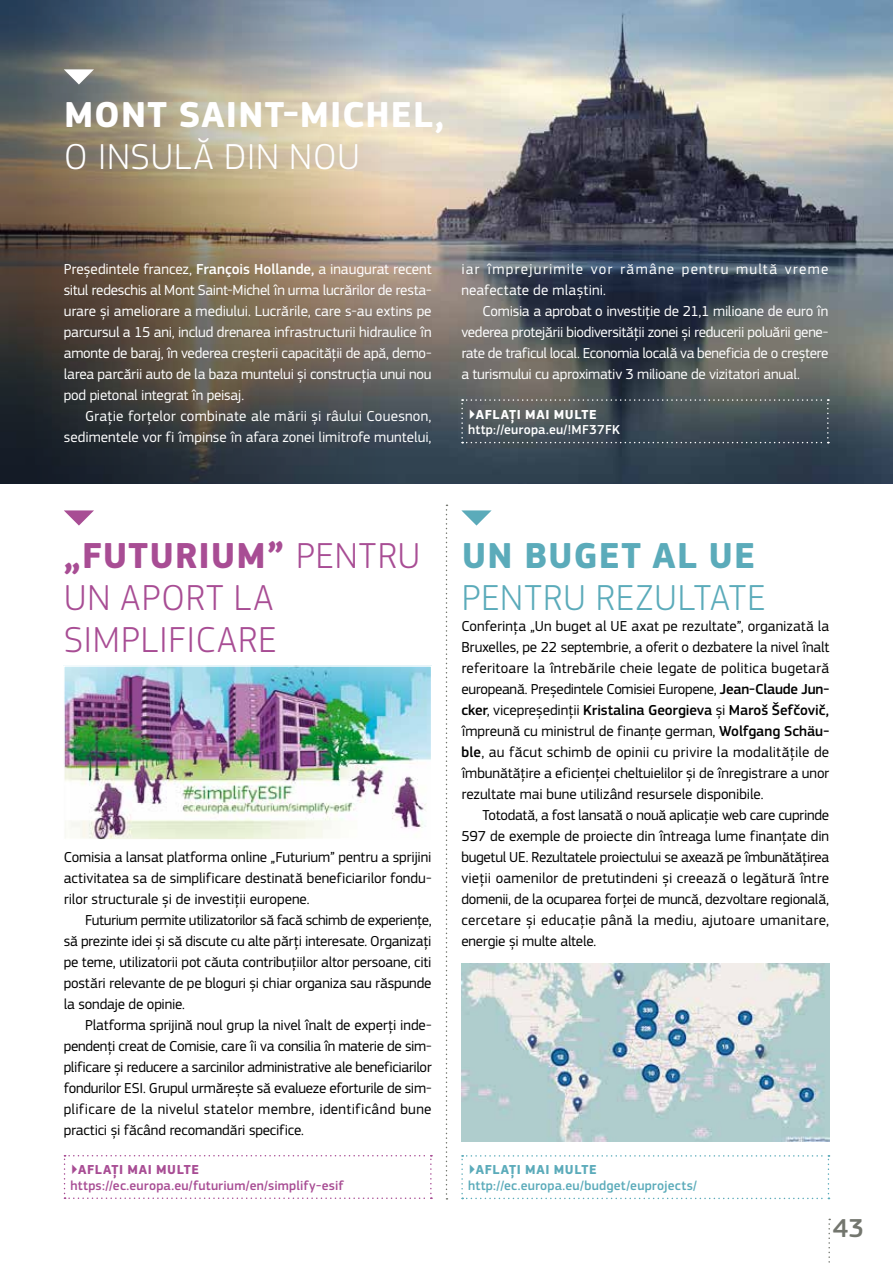
<style>
.page{position:relative;width:893px;height:1263px;background:#fff}
.page>*{position:absolute;margin:0;border:0;box-sizing:border-box;transform-origin:0 0}
.t1{font:300 37.5px/42px "EC Square Sans Pro";letter-spacing:.03em;color:#a84d94}
.t2{font:700 37.5px "EC Square Sans Pro";letter-spacing:.025em;color:#fff}
.t3{font:300 37.5px "EC Square Sans Pro";letter-spacing:.03em;color:#5babba}
.t4{font:300 37.5px "EC Square Sans Pro";letter-spacing:.02em;color:#fff}
.t5{font:700 37.5px "EC Square Sans Pro";letter-spacing:.03em;color:#5babba}
.t6{font:500 27px "EC Square Sans Pro";color:#73766e}
.t7{font:15px/21px "EC Square Sans Pro";letter-spacing:-.005em;color:#000;text-align:justify}
.t8{font:15px/21px "EC Square Sans Pro";color:#fff;text-align:justify}
.t9{font:15px/21px "EC Square Sans Pro";letter-spacing:.075em;color:#fff}
.t10{font:500 13.5px "EC Square Sans Pro";letter-spacing:.015em;color:#a84d94}
.t11{font:500 13.5px "EC Square Sans Pro";letter-spacing:.015em;color:#5babba}
.t12{font:500 13.5px "EC Square Sans Pro";letter-spacing:.015em;color:#fff}
.t13{font:700 13.5px "EC Square Sans Pro";letter-spacing:.05em;color:#a84d94}
.t14{font:700 13.5px "EC Square Sans Pro";letter-spacing:.05em;color:#5babba}
.t15{font:700 13.5px "EC Square Sans Pro";letter-spacing:.05em;color:#fff}
.s1{font-weight:500}
.s2{font-weight:700}
</style>
<div class="page">
<img style="left:66px;top:668px;width:363px;height:170px">
<div style="left:63px;top:665px;width:369px;height:176px;border:2px solid #fff"></div>
<img style="left:461px;top:963px;width:368px;height:178px">
<img style="left:0;top:0;width:893px;height:484px">
<svg style="left:64px;top:510px;width:30px;height:16px"></svg>
<svg style="left:64px;top:1155px;width:368px;height:44px"></svg>
<svg style="left:461px;top:510px;width:31px;height:16px"></svg>
<svg style="left:461px;top:1155px;width:368px;height:44px"></svg>
<svg style="left:446px;top:505px;width:1px;height:694px"></svg>
<svg style="left:64px;top:69px;width:30px;height:16px"></svg>
<svg style="left:461px;top:399px;width:368px;height:44px;background:#485359"></svg>
<svg style="left:828px;top:1219px;width:2px;height:44px"></svg>
<h1 class="t2" style="left:64px;top:92px;width:381px">MONT SAINT-MICHEL,</h1>
<h1 class="t4" style="left:64px;top:134px;width:297px">O INSULĂ DIN NOU</h1>
<p class="t8" style="left:64px;top:258px;width:369px">Președintele francez, <span class="s1">François Hollande,</span> a inaugurat recent situl redeschis al Mont Saint-Michel în urma lucrărilor de resta&shy;urare și ameliorare a mediului. Lucrările, care s-au extins pe parcursul a 15 ani, includ drenarea infrastructurii hidraulice în amonte de baraj, în vederea creșterii capacității de apă, demo&shy;larea parcării auto de la baza muntelui și construcția unui nou pod pietonal integrat în peisaj.</p>
<p class="t8" style="left:64px;top:405px;width:369px;text-align:right">Grație forțelor combinate ale mării și râului Couesnon, sedimentele vor fi împinse în afara zonei limitrofe muntelui,</p>
<p class="t9" style="left:461px;top:258px;width:369px">iar împrejurimile vor rămâne pentru multă vreme neafectate de mlaștini.</p>
<p class="t8" style="left:461px;top:300px;width:369px;text-indent:21px">Comisia a aprobat o investiție de 21,1 milioane de euro în vederea protejării biodiversității zonei și reducerii poluării gene&shy;rate de traficul local. Economia locală va beneficia de o creștere a turismului cu aproximativ 3 milioane de vizitatori anual.</p>
<p class="t15" style="left:468px;top:406px;width:130px">▶AFLAŢI MAI MULTE</p>
<p class="t12" style="left:468px;top:422px;width:153px">http://europa.eu/!MF37FK</p>
<h1 class="t1" style="left:64px;top:534px;width:357px"><span class="s2">„FUTURIUM”</span> PENTRU<br>UN APORT LA<br>SIMPLIFICARE</h1>
<p class="t7" style="left:64px;top:846px;width:369px">Comisia a lansat platforma online „Futurium” pentru a sprijini activitatea sa de simplificare destinată beneficiarilor fondu&shy;rilor structurale și de investiții europene.</p>
<p class="t7" style="left:64px;top:909px;width:369px;text-indent:21px">Futurium permite utilizatorilor să facă schimb de experiențe, să prezinte idei și să discute cu alte părți interesate. Organizați pe teme, utilizatorii pot căuta contribuțiilor altor persoane, citi postări relevante de pe bloguri și chiar organiza sau răspunde la sondaje de opinie.</p>
<p class="t7" style="left:64px;top:1014px;width:369px;text-indent:21px">Platforma sprijină noul grup la nivel înalt de experți inde&shy;pendenți creat de Comisie, care îi va consilia în materie de sim&shy;plificare și reducere a sarcinilor administrative ale beneficiarilor fondurilor ESI. Grupul urmărește să evalueze eforturile de sim&shy;plificare de la nivelul statelor membre, identificând bune practici și făcând recomandări specifice.</p>
<p class="t13" style="left:71px;top:1162px;width:130px">▶AFLAŢI MAI MULTE</p>
<p class="t10" style="left:71px;top:1177px;width:275px">https://ec.europa.eu/futurium/en/simplify-esif</p>
<h1 class="t5" style="left:462px;top:533px;width:295px">UN BUGET AL UE</h1>
<h1 class="t3" style="left:462px;top:575px;width:305px">PENTRU REZULTATE</h1>
<p class="t7" style="left:461px;top:615px;width:369px">Conferința „Un buget al UE axat pe rezultate”, organizată la Bruxelles, pe 22 septembrie, a oferit o dezbatere la nivel înalt referitoare la întrebările cheie legate de politica bugetară europeană. Președintele Comisiei Europene, <span class="s1">Jean-Claude Jun&shy;cker</span>, vicepreședinții <span class="s1">Kristalina Georgieva</span> și <span class="s1">Maroš Šefčovič, </span>împreună cu ministrul de finanțe german, <span class="s1">Wolfgang Schäu&shy;ble</span>, au făcut schimb de opinii cu privire la modalitățile de îmbunătățire a eficienței cheltuielilor și de înregistrare a unor rezultate mai bune utilizând resursele disponibile.</p>
<p class="t7" style="left:461px;top:804px;width:369px;text-indent:21px">Totodată, a fost lansată o nouă aplicație web care cuprinde 597 de exemple de proiecte din întreaga lume finanțate din bugetul UE. Rezultatele proiectului se axează pe îmbunătățirea vieții oamenilor de pretutindeni și creează o legătură între domenii, de la ocuparea forței de muncă, dezvoltare regională, cercetare și educație până la mediu, ajutoare umanitare, energie și multe altele.</p>
<p class="t14" style="left:468px;top:1162px;width:130px">▶AFLAŢI MAI MULTE</p>
<p class="t11" style="left:468px;top:1178px;width:230px">http://ec.europa.eu/budget/euprojects/</p>
<h2 class="t6" style="left:833px;top:1212px;width:32px">43</h2>
</div>
